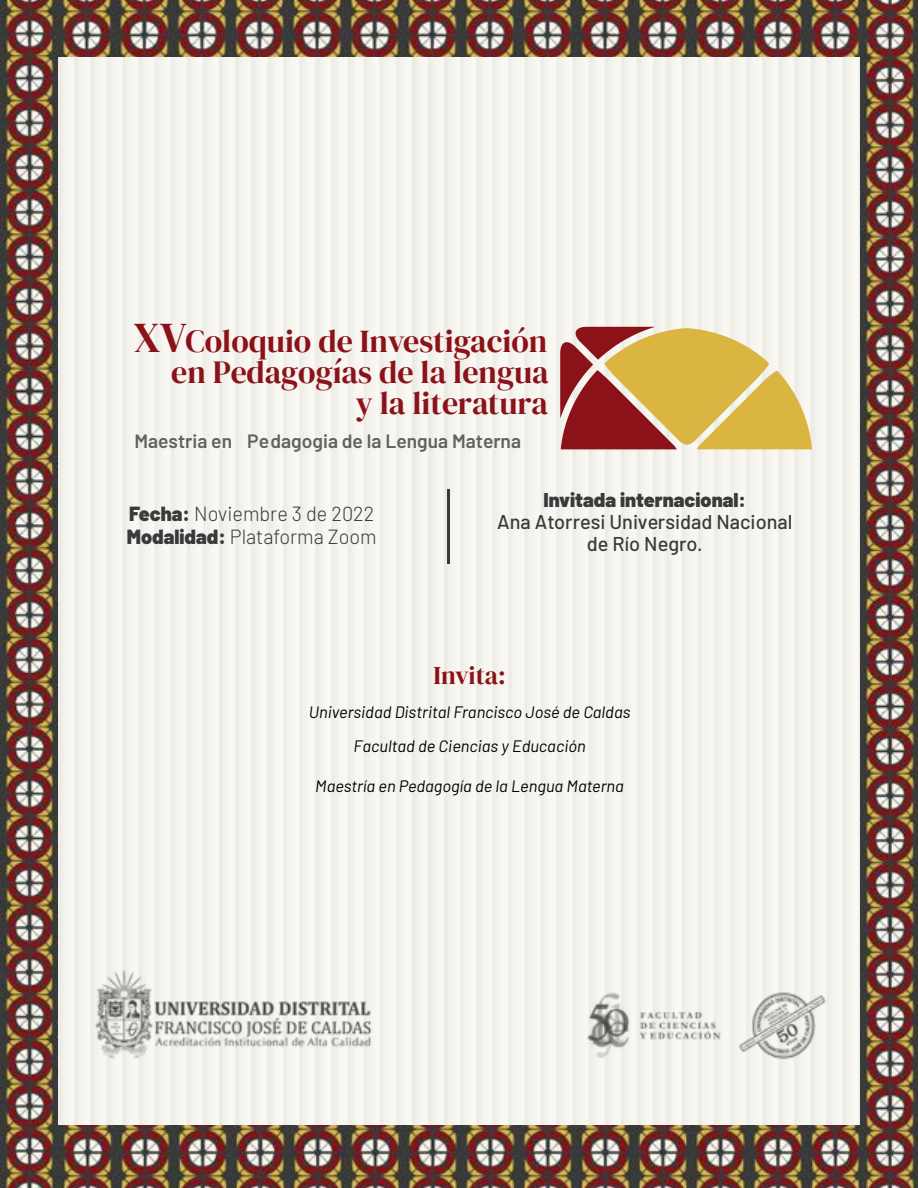
<style>
.page{position:relative;width:918px;height:1188px;background:#fff}
.page>*{position:absolute;margin:0;border:0;box-sizing:border-box;transform-origin:0 0}
.t1{font:31.95px/30.9px "DM Serif Display";color:#8c121a;text-align:right}
.t2{font:25.5px "DM Serif Display";color:#8b1219}
.t3{font:300 20.4px/22.5px "Barlow";color:#383b3b}
.t4{font:500 19.95px/22px "Barlow";color:#383b3b;text-align:center}
.t5{font:900 19.95px "Barlow";color:#383b3b}
.t6{font:600 19.2px "Barlow";color:#616161}
.t7{font:italic 16.5px/33.9px "Barlow";color:#000;text-align:center}
.s1{font-size:42.45px}
.s2{font-weight:900}
</style>
<div class="page">
<div style="left:57px;top:56px;width:804px;height:1070px;background:#f6f4ee"></div>
<img style="left:57px;top:0;width:804px;height:56px">
<img style="left:57px;top:1126px;width:804px;height:62px">
<img style="left:0;top:0;width:57px;height:1188px">
<img style="left:861px;top:0;width:57px;height:1188px">
<img style="left:69px;top:944px;width:799px;height:147px">
<hr style="left:447px;top:489px;width:3px;height:75px;background:#383b3b">
<svg style="left:560px;top:327px;width:252px;height:122px;background:#cd9a5f"></svg>
<h1 class="t1" style="left:134px;top:326px;width:416px"><span class="s1">XV</span> Coloquio de Investigación en Pedagogías de la lengua<br>y la literatura</h1>
<p class="t6" style="left:134px;top:427px;width:388px">Maestria en Pedagogia de la Lengua Materna</p>
<p class="t3" style="left:127px;top:501px;width:251px"><span class="s2">Fecha:</span> Noviembre 3 de 2022<br><span class="s2">Modalidad:</span> Plataforma Zoom</p>
<p class="t5" style="left:544px;top:485px;width:204px">Invitada internacional:</p>
<p class="t4" style="left:497px;top:509px;width:297px">Ana Atorresi Universidad Nacional de Río Negro.</p>
<h2 class="t2" style="left:433px;top:660px;width:74px">Invita:</h2>
<p class="t7" style="left:309px;top:693px;width:323px">Universidad Distrital Francisco José de Caldas<br>Facultad de Ciencias y Educación</p>
<p class="t7" style="left:315px;top:768px;width:310px">Maestría en Pedagogía de la Lengua Materna</p>
</div>
